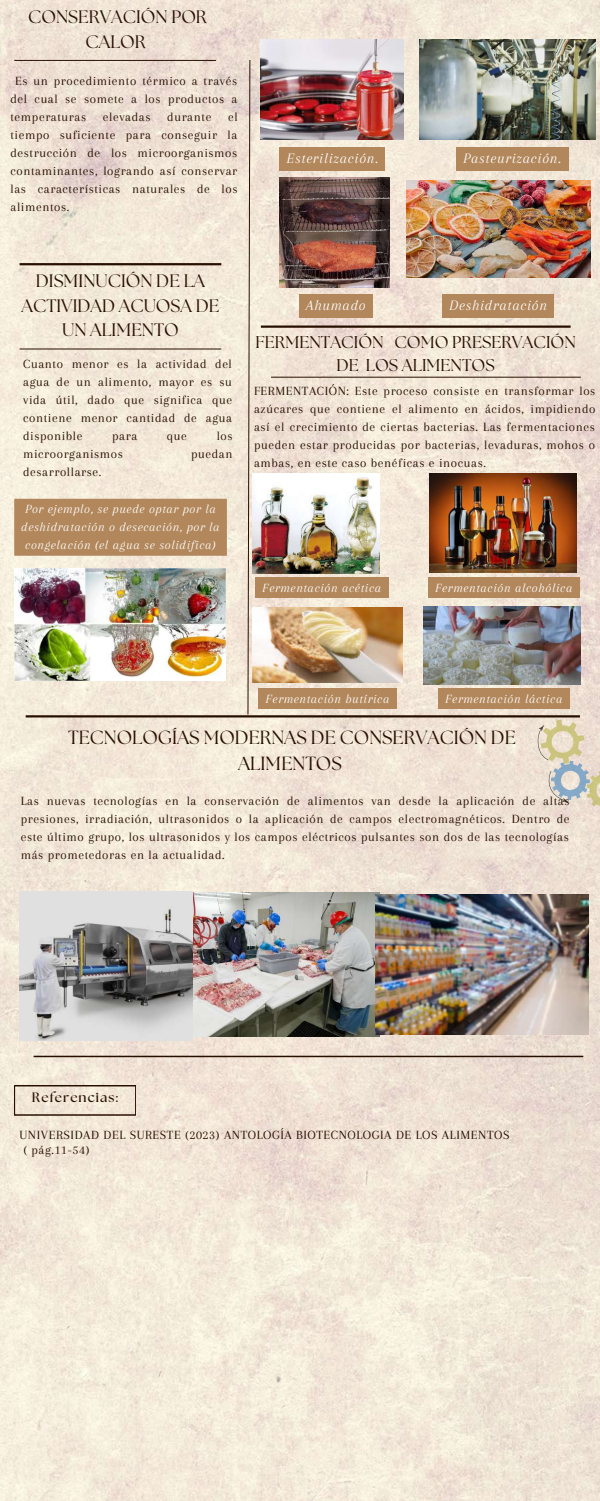
<style>
.page{position:relative;width:600px;height:1501px;background:#fff}
.page>*{position:absolute;margin:0;border:0;box-sizing:border-box;transform-origin:0 0}
.t1{font:19px/26.2px "The Seasons";color:#270f00;text-align:center}
.t2{font:18px/24.8px "The Seasons";color:#270f00;text-align:center}
.t3{font:17px/23.2px "The Seasons";color:#270f00;text-align:center}
.t4{font:italic 15px "Arapey";letter-spacing:.045em;color:#fff}
.t5{font:700 13.6px "The Seasons";letter-spacing:.075em;color:#270f00}
.t6{font:13px/18px "Arapey";letter-spacing:.045em;color:#270f00;text-align:justify}
.t7{font:italic 13px/18px "Arapey";letter-spacing:.045em;color:#fff;text-align:center}
</style>
<div class="page">
<img style="left:0;top:0;width:600px;height:1500px">
<svg style="left:247px;top:59px;width:4px;height:656px;background:#beafa0"></svg>
<hr style="left:20px;top:263px;width:201px;height:2px;background:#270f00">
<hr style="left:20px;top:348px;width:201px;height:1px;background:#270f00">
<hr style="left:261px;top:325px;width:310px;height:3px;background:#270f00">
<hr style="left:26px;top:715px;width:554px;height:2px;background:#270f00">
<hr style="left:34px;top:1055px;width:549px;height:2px;background:#270f00">
<svg style="left:14px;top:1085px;width:122px;height:29px;background:#e4d8c8"></svg>
<hr style="left:14px;top:60px;width:202px;height:1px;background:#270f00">
<hr style="left:271px;top:377px;width:310px;height:1px;background:#270f00">
<img style="left:261px;top:39px;width:142px;height:101px">
<img style="left:419px;top:39px;width:177px;height:101px">
<img style="left:280px;top:178px;width:109px;height:109px">
<img style="left:406px;top:181px;width:185px;height:96px">
<img style="left:14px;top:568px;width:211px;height:112px">
<img style="left:252px;top:473px;width:127px;height:100px">
<img style="left:429px;top:473px;width:147px;height:99px">
<img style="left:252px;top:607px;width:150px;height:75px">
<img style="left:424px;top:606px;width:157px;height:78px">
<img style="left:192px;top:892px;width:187px;height:144px">
<img style="left:20px;top:891px;width:172px;height:149px">
<svg style="left:538px;top:719px;width:62px;height:91px;background:#d9d2c1"></svg>
<img style="left:376px;top:894px;width:212px;height:140px">
<div style="left:442px;top:294px;width:112px;height:23px;background:#b2875b"></div>
<div style="left:299px;top:294px;width:74px;height:23px;background:#b2875b"></div>
<div style="left:456px;top:147px;width:112px;height:23px;background:#b2875b"></div>
<div style="left:279px;top:147px;width:106px;height:23px;background:#b2875b"></div>
<div style="left:14px;top:498px;width:213px;height:57px;background:#b2875b"></div>
<div style="left:255px;top:577px;width:133px;height:21px;background:#b2875b"></div>
<div style="left:428px;top:577px;width:152px;height:21px;background:#b2875b"></div>
<div style="left:258px;top:688px;width:139px;height:21px;background:#b2875b"></div>
<div style="left:438px;top:688px;width:132px;height:21px;background:#b2875b"></div>
<h2 class="t2" style="left:28px;top:6px;width:180px">CONSERVACIÓN POR<br>CALOR</h2>
<p class="t6" style="left:11px;top:71px;width:229px;text-indent:5px">Es un procedimiento térmico a través del cual se somete a los productos a temperaturas</p>
<p class="t6" style="left:11px;top:107px;width:229px;text-indent:218px">el tiempo suficiente para conseguir la destrucción de los microorganismos contaminantes, logrando así conservar las características naturales de los alimentos.</p>
<p class="t6" style="left:103px;top:107px;width:49px">elevadas</p>
<p class="t6" style="left:167px;top:107px;width:46px">durante</p>
<p class="t4" style="left:286px;top:150px;width:93px">Esterilización.</p>
<p class="t4" style="left:463px;top:150px;width:100px">Pasteurización.</p>
<h2 class="t2" style="left:22px;top:269px;width:199px">DISMINUCIÓN DE LA<br>ACTIVIDAD ACUOSA DE<br>UN ALIMENTO</h2>
<p class="t6" style="left:23px;top:354px;width:210px">Cuanto menor es la actividad del agua de un alimento, mayor es su vida útil, dado que significa que contiene menor cantidad de agua disponible</p>
<p class="t6" style="left:112px;top:426px;width:27px">para</p>
<p class="t6" style="left:167px;top:426px;width:22px">que</p>
<p class="t6" style="left:217px;top:426px;width:17px">los</p>
<p class="t6" style="left:23px;top:444px;width:101px">microorganismos</p>
<p class="t6" style="left:191px;top:444px;width:43px">puedan</p>
<p class="t6" style="left:23px;top:462px;width:80px">desarrollarse.</p>
<p class="t7" style="left:21px;top:500px;width:200px">Por ejemplo, se puede optar por la deshidratación o desecación, por la congelación (el agua se solidifica)</p>
<p class="t4" style="left:306px;top:297px;width:61px">Ahumado</p>
<p class="t4" style="left:449px;top:297px;width:99px">Deshidratación</p>
<h3 class="t3" style="left:255px;top:331px;width:322px">FERMENTACIÓN COMO PRESERVACIÓN<br>DE LOS ALIMENTOS</h3>
<p class="t6" style="left:254px;top:382px;width:343px">FERMENTACIÓN: Este proceso consiste en transformar los azúcares que contiene el alimento en ácidos, impidiendo así el crecimiento de ciertas bacterias. Las fermentaciones pueden estar producidas por bacterias, levaduras, mohos o ambas, en este caso benéficas e inocuas.</p>
<p class="t7" style="left:262px;top:578px;width:121px">Fermentación acética</p>
<p class="t7" style="left:435px;top:578px;width:139px">Fermentación alcohólica</p>
<p class="t7" style="left:266px;top:689px;width:126px">Fermentación butírica</p>
<p class="t7" style="left:445px;top:689px;width:119px">Fermentación láctica</p>
<h1 class="t1" style="left:68px;top:725px;width:449px">TECNOLOGÍAS MODERNAS DE CONSERVACIÓN DE<br>ALIMENTOS</h1>
<p class="t6" style="left:21px;top:792px;width:550px">Las nuevas tecnologías en la conservación de alimentos van desde la aplicación de altas presiones, irradiación, ultrasonidos o la aplicación de campos electromagnéticos. Dentro de este último grupo, los ultrasonidos y los campos eléctricos pulsantes son dos de las tecnologías más prometedoras en la actualidad.</p>
<p class="t5" style="left:32px;top:1090px;width:87px">Referencias:</p>
<p class="t6" style="left:20px;top:1127px;width:491px;line-height:15px">UNIVERSIDAD DEL SURESTE (2023) ANTOLOGÍA BIOTECNOLOGIA DE LOS ALIMENTOS ( pág.11-54)</p>
</div>
